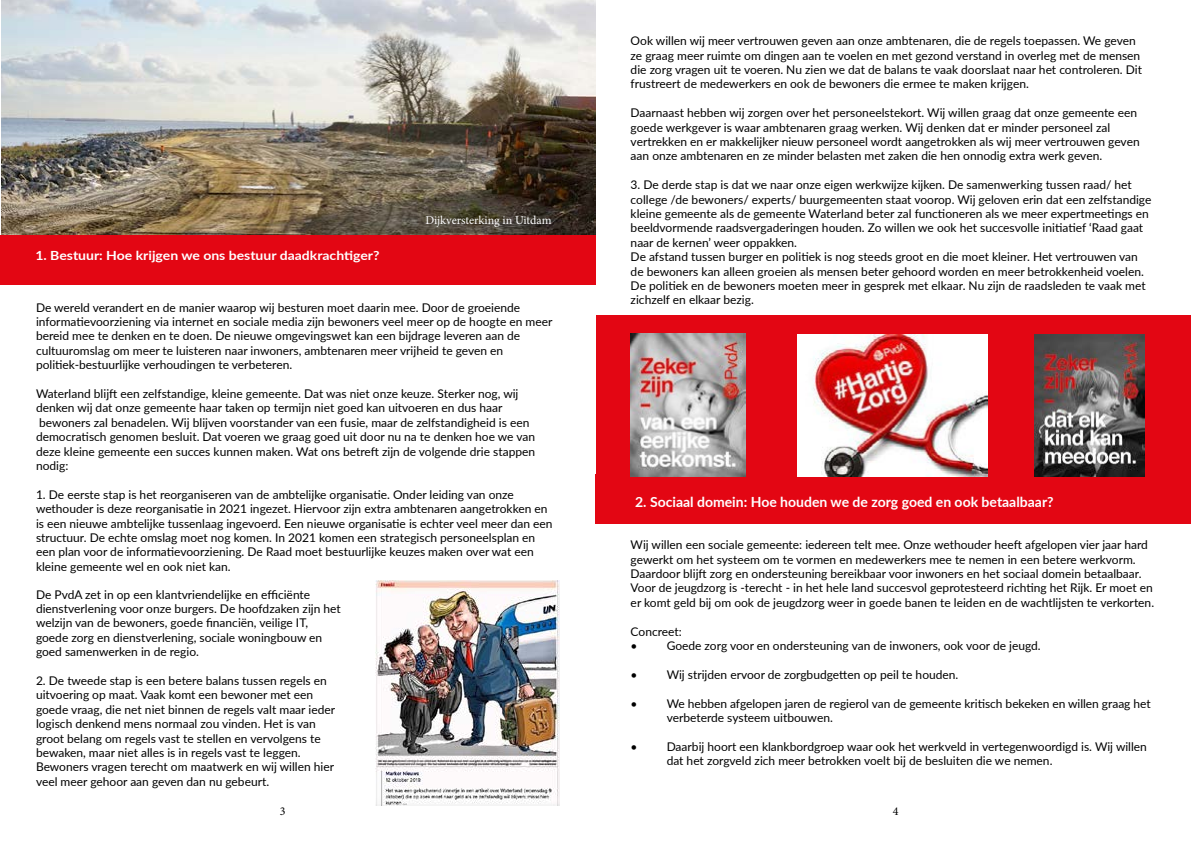
<style>
.page{position:relative;width:1191px;height:842px;background:#fff}
.page>*{position:absolute;margin:0;border:0;box-sizing:border-box;transform-origin:0 0}
.t1{font:700 14px "Lato";color:#fff}
.t2{font:700 12.6px "Lato";color:#fff;scale:1.11 1}
.t3{font:12px/14.4px "Lato";color:#000}
.t4{font:12px "Minion Pro";letter-spacing:-.005em;color:#fff}
.t5{font:12px "Minion Pro";color:#000}
</style>
<div class="page">
<div style="left:596px;top:316px;width:595px;height:158px;background:#e30613"></div>
<div style="left:0;top:235px;width:596px;height:50px;background:#e30613"></div>
<img style="left:2px;top:0;width:593px;height:235px">
<img style="left:375px;top:581px;width:184px;height:225px">
<div style="left:595px;top:474px;width:596px;height:50px;background:#e30613"></div>
<img style="left:797px;top:335px;width:190px;height:142px">
<img style="left:1034px;top:335px;width:110px;height:142px">
<img style="left:630px;top:334px;width:115px;height:143px">
<p class="t2" style="left:35px;top:246px;width:311px">1. Bestuur: Hoe krijgen we ons bestuur daadkrachtiger?</p>
<p class="t4" style="left:425px;top:212px;width:128px">Dijkversterking in Uitdam</p>
<p class="t3" style="left:36px;top:299px;width:518px">De wereld verandert en de manier waarop wij besturen moet daarin mee. Door de groeiende informatievoorziening via internet en sociale media zijn bewoners veel meer op de hoogte en meer bereid mee te denken en te doen. De nieuwe omgevingswet kan een bijdrage leveren aan de cultuuromslag om meer te luisteren naar inwoners, ambtenaren meer vrijheid te geven en politiek-bestuurlijke verhoudingen te verbeteren.</p>
<p class="t3" style="left:36px;top:386px;width:500px">Waterland blijft een zelfstandige, kleine gemeente. Dat was niet onze keuze. Sterker nog, wij denken wij dat onze gemeente haar taken op termijn niet goed kan uitvoeren en dus haar bewoners zal benadelen. Wij blijven voorstander van een fusie, maar de zelfstandigheid is een democratisch genomen besluit. Dat voeren we graag goed uit door nu na te denken hoe we van deze kleine gemeente een succes kunnen maken. Wat ons betreft zijn de volgende drie stappen nodig:</p>
<p class="t3" style="left:36px;top:487px;width:518px">1. De eerste stap is het reorganiseren van de ambtelijke organisatie. Onder leiding van onze wethouder is deze reorganisatie in 2021 ingezet. Hiervoor zijn extra ambtenaren aangetrokken en is een nieuwe ambtelijke tussenlaag ingevoerd. Een nieuwe organisatie is echter veel meer dan een structuur. De echte omslag moet nog komen. In 2021 komen een strategisch personeelsplan en een plan voor de informatievoorziening. De Raad moet bestuurlijke keuzes maken over wat een kleine gemeente wel en ook niet kan.</p>
<p class="t3" style="left:36px;top:587px;width:306px">De PvdA zet in op een klantvriendelijke en efficiënte dienstverlening voor onze burgers. De hoofdzaken zijn het welzijn van de bewoners, goede financiën, veilige IT, goede zorg en dienstverlening, sociale woningbouw en goed samenwerken in de regio.</p>
<p class="t3" style="left:36px;top:673px;width:300px">2. De tweede stap is een betere balans tussen regels en uitvoering op maat. Vaak komt een bewoner met een goede vraag, die net niet binnen de regels valt maar ieder logisch denkend mens normaal zou vinden. Het is van groot belang om regels vast te stellen en vervolgens te bewaken, maar niet alles is in regels vast te leggen.<br>Bewoners vragen terecht om maatwerk en wij willen hier veel meer gehoor aan geven dan nu gebeurt.</p>
<p class="t3" style="left:630px;top:33px;width:513px">Ook willen wij meer vertrouwen geven aan onze ambtenaren, die de regels toepassen. We geven ze graag meer ruimte om dingen aan te voelen en met gezond verstand in overleg met de mensen die zorg vragen uit te voeren. Nu zien we dat de balans te vaak doorslaat naar het controleren. Dit frustreert de medewerkers en ook de bewoners die ermee te maken krijgen.</p>
<p class="t3" style="left:630px;top:105px;width:510px">Daarnaast hebben wij zorgen over het personeelstekort. Wij willen graag dat onze gemeente een goede werkgever is waar ambtenaren graag werken. Wij denken dat er minder personeel zal vertrekken en er makkelijker nieuw personeel wordt aangetrokken als wij meer vertrouwen geven aan onze ambtenaren en ze minder belasten met zaken die hen onnodig extra werk geven.</p>
<p class="t3" style="left:630px;top:177px;width:522px">3. De derde stap is dat we naar onze eigen werkwijze kijken. De samenwerking tussen raad/ het college /de bewoners/ experts/ buurgemeenten staat voorop. Wij geloven erin dat een zelfstandige kleine gemeente als de gemeente Waterland beter zal functioneren als we meer expertmeetings en beeldvormende raadsvergaderingen houden. Zo willen we ook het succesvolle initiatief ‘Raad gaat naar de kernen’ weer oppakken.<br>De afstand tussen burger en politiek is nog steeds groot en die moet kleiner. Het vertrouwen van de bewoners kan alleen groeien als mensen beter gehoord worden en meer betrokkenheid voelen.<br>De politiek en de bewoners moeten meer in gesprek met elkaar. Nu zijn de raadsleden te vaak met zichzelf en elkaar bezig.</p>
<p class="t1" style="left:635px;top:492px;width:420px">2. Sociaal domein: Hoe houden we de zorg goed en ook betaalbaar?</p>
<p class="t3" style="left:630px;top:537px;width:525px">Wij willen een sociale gemeente: iedereen telt mee. Onze wethouder heeft afgelopen vier jaar hard gewerkt om het systeem om te vormen en medewerkers mee te nemen in een betere werkvorm.<br>Daardoor blijft zorg en ondersteuning bereikbaar voor inwoners en het sociaal domein betaalbaar.<br>Voor de jeugdzorg is -terecht - in het hele land succesvol geprotesteerd richting het Rijk. Er moet en er komt geld bij om ook de jeugdzorg weer in goede banen te leiden en de wachtlijsten te verkorten.</p>
<p class="t3" style="left:630px;top:623px;width:53px">Concreet: •</p>
<p class="t3" style="left:666px;top:638px;width:375px">Goede zorg voor en ondersteuning van de inwoners, ook voor de jeugd.</p>
<p class="t3" style="left:630px;top:667px;width:8px">•</p>
<p class="t3" style="left:666px;top:667px;width:293px">Wij strijden ervoor de zorgbudgetten op peil te houden.</p>
<p class="t3" style="left:630px;top:695px;width:8px">•</p>
<p class="t3" style="left:666px;top:695px;width:485px">We hebben afgelopen jaren de regierol van de gemeente kritisch bekeken en willen graag het verbeterde systeem uitbouwen.</p>
<p class="t3" style="left:630px;top:739px;width:8px">•</p>
<p class="t3" style="left:666px;top:739px;width:482px">Daarbij hoort een klankbordgroep waar ook het werkveld in vertegenwoordigd is. Wij willen dat het zorgveld zich meer betrokken voelt bij de besluiten die we nemen.</p>
<p class="t5" style="left:280px;top:803px;width:7px">3</p>
<p class="t5" style="left:892px;top:803px;width:7px">4</p>
</div>
